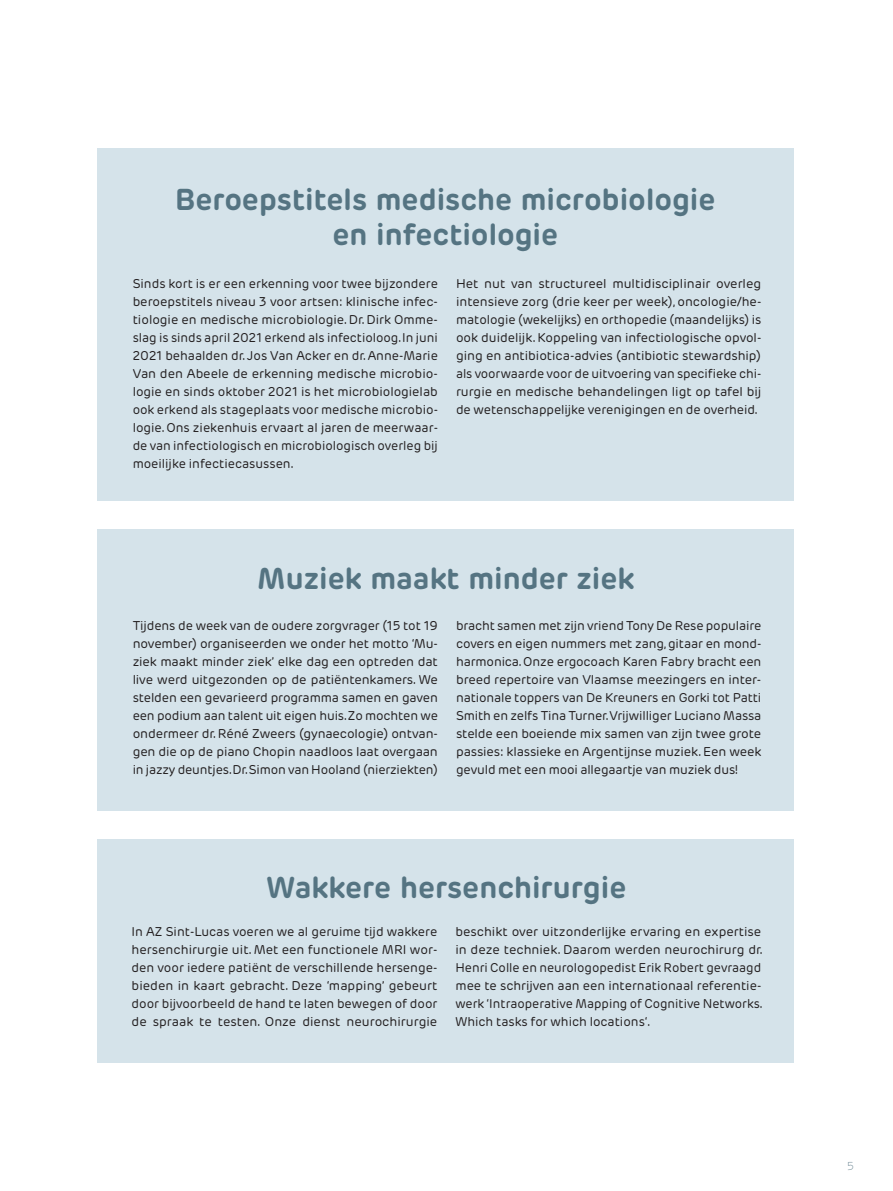
<style>
.page{position:relative;width:893px;height:1191px;background:#fff}
.page>*{position:absolute;margin:0;border:0;box-sizing:border-box;transform-origin:0 0}
.Titels_kortjes{font:700 30px/34.5px "Rubrik New";color:#557482;text-align:center}
.Broodtekst{font:12.75px/18px "Rubrik New";letter-spacing:-.005em;color:#231f20;text-align:justify}
.t1{font:200 11.55px "Rubrik New";color:#557482}
</style>
<div class="page">
<div style="left:98px;top:149px;width:696px;height:352px;background:#d5e3ea"></div>
<div style="left:98px;top:529px;width:696px;height:281px;background:#d5e3ea"></div>
<div style="left:98px;top:839px;width:696px;height:223px;background:#d5e3ea"></div>
<p class="Titels_kortjes" style="left:175px;top:182px;width:542px">Beroepstitels medische microbiologie en infectiologie</p>
<p class="Broodtekst" style="left:133px;top:275px;width:307px">Sinds kort is er een erkenning voor twee bijzondere beroepstitels niveau 3 voor artsen: klinische infec&shy;tiologie en medische microbiologie. Dr. Dirk Omme&shy;slag is sinds april 2021 erkend als infectioloog. In juni 2021 behaalden dr. Jos Van Acker en dr. Anne-Marie Van den Abeele de erkenning medische microbio&shy;logie en sinds oktober 2021 is het microbiologielab ook erkend als stageplaats voor medische microbio&shy;logie. Ons ziekenhuis ervaart al jaren de meerwaar&shy;de van infectiologisch en microbiologisch overleg bij moeilijke infectiecasussen.</p>
<p class="Broodtekst" style="left:456px;top:275px;width:307px">Het nut van structureel multidisciplinair overleg intensieve zorg (drie keer per week), oncologie/he&shy;matologie (wekelijks) en orthopedie (maandelijks) is ook duidelijk. Koppeling van infectiologische opvol&shy;ging en antibiotica-advies (antibiotic stewardship) als voorwaarde voor de uitvoering van specifieke chi&shy;rurgie en medische behandelingen ligt op tafel bij de wetenschappelijke verenigingen en de overheid.</p>
<p class="Titels_kortjes" style="left:257px;top:561px;width:379px">Muziek maakt minder ziek</p>
<p class="Broodtekst" style="left:133px;top:617px;width:307px">Tijdens de week van de oudere zorgvrager (15 tot 19 november) organiseerden we onder het motto ‘Mu&shy;ziek maakt minder ziek’ elke dag een optreden dat live werd uitgezonden op de patiëntenkamers. We stelden een gevarieerd programma samen en gaven een podium aan talent uit eigen huis. Zo mochten we ondermeer dr. Réné Zweers (gynaecologie) ontvan&shy;gen die op de piano Chopin naadloos laat overgaan in jazzy deuntjes. Dr. Simon van Hooland (nierziekten)</p>
<p class="Broodtekst" style="left:456px;top:617px;width:307px">bracht samen met zijn vriend Tony De Rese populaire covers en eigen nummers met zang, gitaar en mond&shy;harmonica. Onze ergocoach Karen Fabry bracht een breed repertoire van Vlaamse meezingers en inter&shy;nationale toppers van De Kreuners en Gorki tot Patti Smith en zelfs Tina Turner. Vrijwilliger Luciano Massa stelde een boeiende mix samen van zijn twee grote passies: klassieke en Argentijnse muziek. Een week gevuld met een mooi allegaartje van muziek dus!</p>
<p class="Titels_kortjes" style="left:267px;top:870px;width:361px">Wakkere hersenchirurgie</p>
<p class="Broodtekst" style="left:132px;top:923px;width:307px">In AZ Sint-Lucas voeren we al geruime tijd wakkere hersenchirurgie uit. Met een functionele MRI wor&shy;den voor iedere patiënt de verschillende hersenge&shy;bieden in kaart gebracht. Deze ‘mapping’ gebeurt door bijvoorbeeld de hand te laten bewegen of door de spraak te testen. Onze dienst neurochirurgie</p>
<p class="Broodtekst" style="left:455px;top:923px;width:309px">beschikt over uitzonderlijke ervaring en expertise in deze techniek. Daarom werden neurochirurg dr.<br>Henri Colle en neurologopedist Erik Robert gevraagd mee te schrijven aan een internationaal referentie&shy;werk ‘Intraoperative Mapping of Cognitive Networks.<br>Which tasks for which locations‘.</p>
<p class="t1" style="left:847px;top:1159px;width:8px">5</p>
</div>
